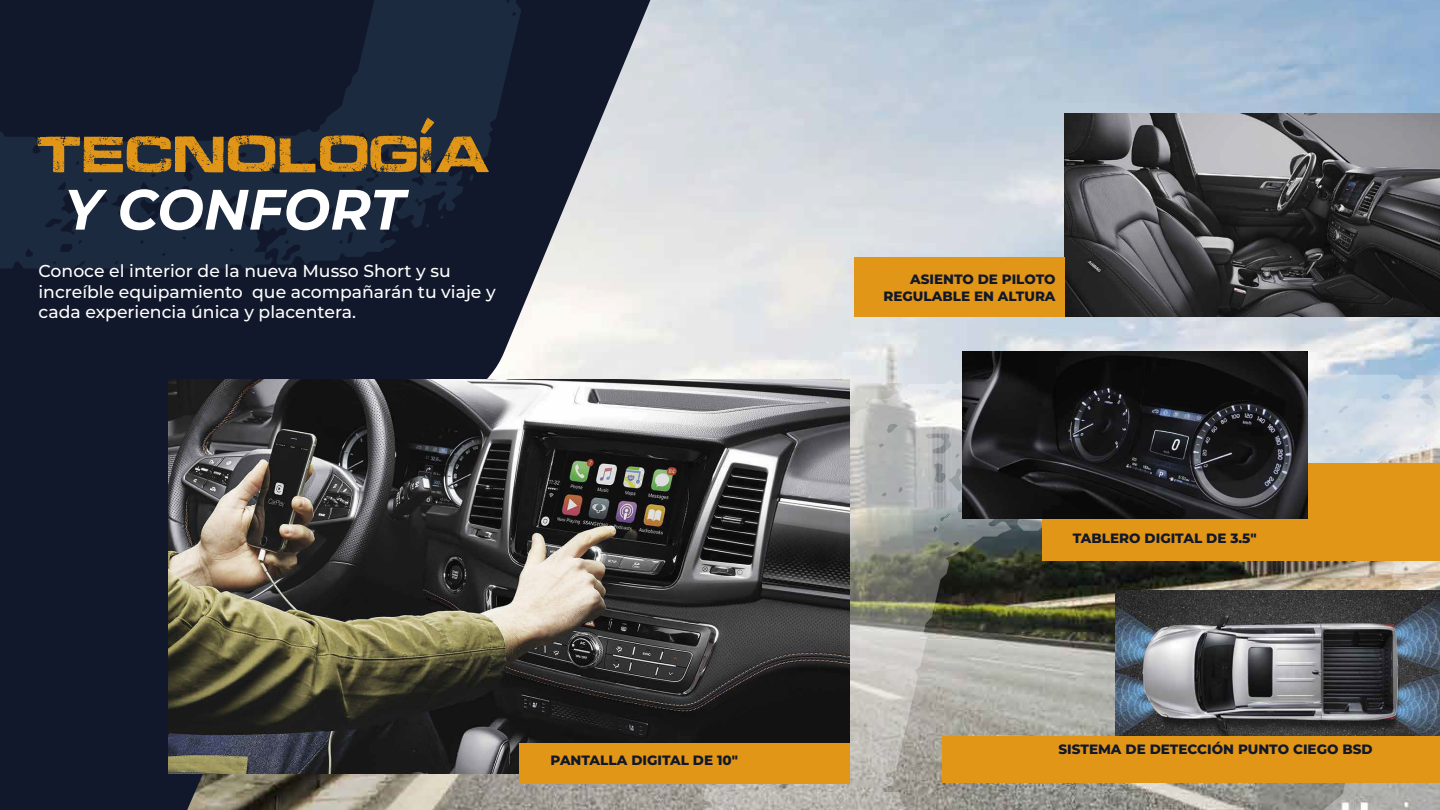
<style>
.page{position:relative;width:1440px;height:810px;background:#fff}
.page>*{position:absolute;margin:0;border:0;box-sizing:border-box;transform-origin:0 0}
.t1{font:italic 700 56.78px "Montserrat";letter-spacing:-.005em;color:#fff}
.t2{font:500 17.25px/20.7px "Montserrat";color:#fff}
.t3{font:800 13.5px/16.2px "Montserrat";color:#11182b;text-align:right}
</style>
<div class="page">
<img style="left:654px;top:0;width:786px;height:810px">
<img style="left:691px;top:369px;width:749px;height:441px">
<div style="left:1043px;top:463px;width:397px;height:97px;background:#e29617"></div>
<svg style="left:0;top:0;width:654px;height:810px;background:#3f4451"></svg>
<svg style="left:0;top:0;width:556px;height:269px;background:#162034"></svg>
<img style="left:1116px;top:590px;width:324px;height:146px">
<img style="left:1065px;top:113px;width:375px;height:204px">
<img style="left:169px;top:380px;width:680px;height:394px">
<img style="left:963px;top:352px;width:344px;height:166px">
<div style="left:854px;top:257px;width:211px;height:60px;background:#e29617"></div>
<div style="left:942px;top:736px;width:498px;height:47px;background:#e29617"></div>
<div style="left:519px;top:744px;width:330px;height:40px;background:#e29617"></div>
<svg style="left:38px;top:118px;width:451px;height:54px;background:#5f4c2b"></svg>
<h1 class="t1" style="left:64px;top:169px;width:342px">Y CONFORT</h1>
<p class="t2" style="left:38px;top:260px;width:459px">Conoce el interior de la nueva Musso Short y su increíble equipamiento que acompañarán tu viaje y cada experiencia única y placentera.</p>
<p class="t3" style="left:551px;top:751px;width:189px">PANTALLA DIGITAL DE 10"</p>
<p class="t3" style="left:883px;top:271px;width:174px">ASIENTO DE PILOTO<br>REGULABLE EN ALTURA</p>
<p class="t3" style="left:1073px;top:529px;width:185px">TABLERO DIGITAL DE 3.5"</p>
<p class="t3" style="left:1059px;top:740px;width:316px">SISTEMA DE DETECCIÓN PUNTO CIEGO BSD</p>
</div>
